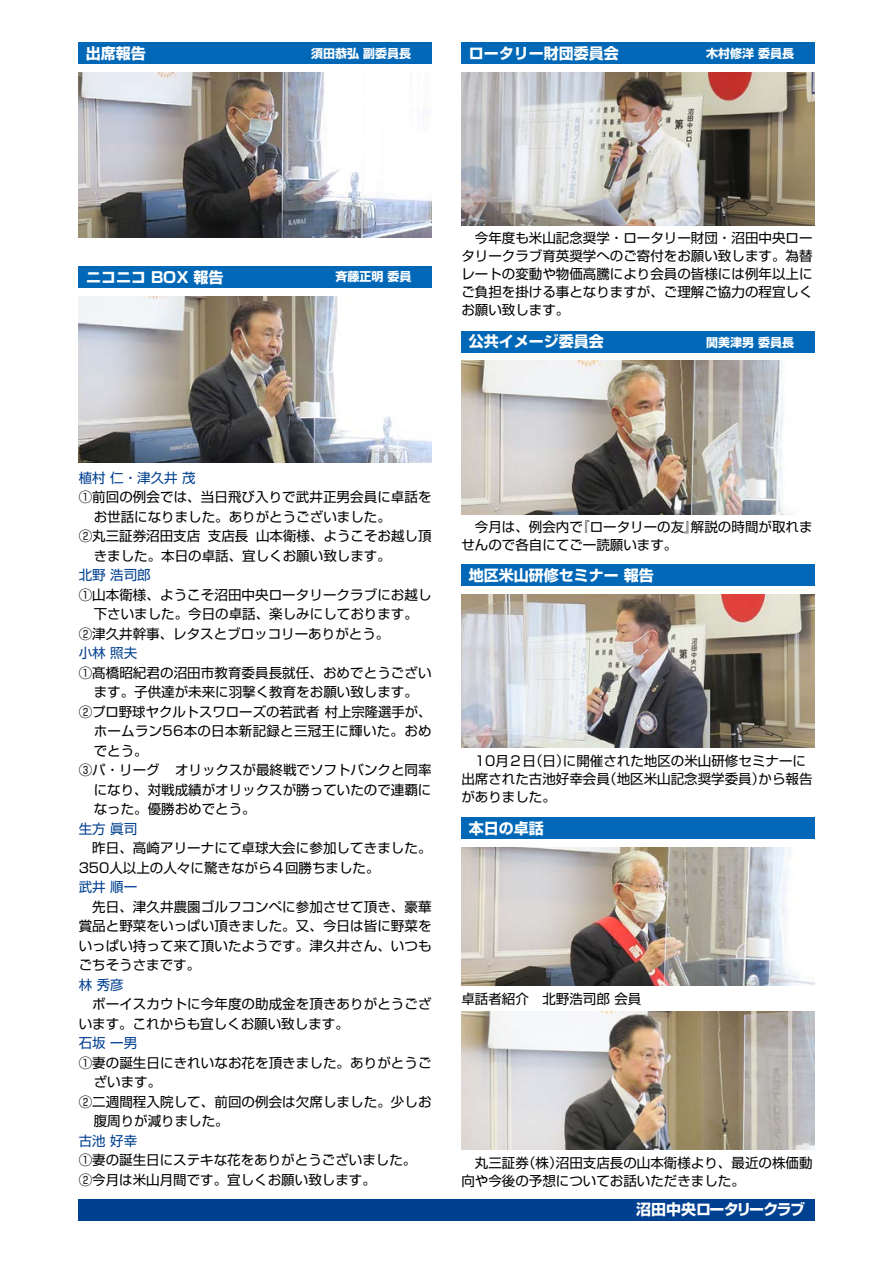
<style>
.page{position:relative;width:893px;height:1263px;background:#fff}
.page>*{position:absolute;margin:0;border:0;box-sizing:border-box;transform-origin:0 0}
.t1{font:700 15px "Shin Go Pro";color:#fff}
.t2{font:700 15px "Shin Go Pro";letter-spacing:-.06em;color:#fff}
.t3{font:13.5px/19.5px "Shin Go Pro";color:#000}
.t4{font:13.5px "Shin Go Pro";color:#004090}
.t5{font:13.5px "Shin Go Pro";letter-spacing:.02em;color:#000}
.t6{font:700 12px "Shin Go Pro";color:#fff}
</style>
<div class="page">
<img style="left:78px;top:72px;width:354px;height:166px">
<div style="left:78px;top:42px;width:354px;height:21px;background:#0068b7"></div>
<div style="left:78px;top:1199px;width:736px;height:21px;background:#004090"></div>
<img style="left:78px;top:297px;width:354px;height:166px">
<div style="left:79px;top:266px;width:353px;height:22px;background:#0068b7"></div>
<img style="left:461px;top:72px;width:353px;height:153px">
<div style="left:461px;top:42px;width:353px;height:21px;background:#0068b7"></div>
<img style="left:462px;top:361px;width:330px;height:153px">
<div style="left:461px;top:331px;width:353px;height:21px;background:#0068b7"></div>
<img style="left:461px;top:595px;width:353px;height:153px">
<div style="left:461px;top:565px;width:353px;height:21px;background:#0068b7"></div>
<img style="left:461px;top:1011px;width:353px;height:139px">
<img style="left:461px;top:847px;width:353px;height:138px">
<div style="left:461px;top:817px;width:353px;height:21px;background:#0068b7"></div>
<p class="t1" style="left:86px;top:41px;width:62px">出席報告</p>
<p class="t6" style="left:311px;top:44px;width:102px">須田恭弘副委員長</p>
<p class="t1" style="left:469px;top:41px;width:152px">ロータリー財団委員会</p>
<p class="t6" style="left:706px;top:44px;width:90px">木村修洋委員長</p>
<p class="t1" style="left:86px;top:265px;width:139px">ニコニコ BOX 報告</p>
<p class="t6" style="left:335px;top:267px;width:78px">斉藤正明委員</p>
<p class="t3" style="left:461px;top:227px;width:353px;line-height:18px;text-align:justify">　今年度も米山記念奨学・ロータリー財団・沼田中央ロータリークラブ育英奨学へのご寄付をお願い致します。為替レートの変動や物価高騰により会員の皆様には例年以上にご負担を掛ける事となりますが、ご理解ご協力の程宜しくお願い致します。</p>
<p class="t6" style="left:706px;top:333px;width:90px">関美津男委員長</p>
<p class="t1" style="left:469px;top:330px;width:137px">公共イメージ委員会</p>
<p class="t4" style="left:79px;top:466px;width:119px">植村仁・津久井茂</p>
<p class="t3" style="left:79px;top:486px;width:354px">①前回の例会では、当日飛び入りで武井正男会員に卓話を</p>
<p class="t3" style="left:94px;top:505px;width:299px">お世話になりました。ありがとうございました。</p>
<p class="t3" style="left:256px;top:525px;width:177px">山本衛様、ようこそお越し頂</p>
<p class="t3" style="left:94px;top:525px;width:299px;text-indent:-15px">②丸三証券沼田支店<br>きました。本日の卓話、宜しくお願い致します。</p>
<p class="t4" style="left:79px;top:564px;width:74px">北野浩司郎</p>
<p class="t3" style="left:79px;top:583px;width:354px">①山本衛様、ようこそ沼田中央ロータリークラブにお越し</p>
<p class="t3" style="left:94px;top:603px;width:326px">下さいました。今日の卓話、楽しみにしております。</p>
<p class="t3" style="left:79px;top:622px;width:312px">②津久井幹事、レタスとブロッコリーありがとう。</p>
<p class="t4" style="left:79px;top:642px;width:60px">小林照夫</p>
<p class="t3" style="left:79px;top:661px;width:354px">①髙橋昭紀君の沼田市教育委員長就任、おめでとうござい</p>
<p class="t3" style="left:94px;top:681px;width:326px">ます。子供達が未来に羽撃く教育をお願い致します。</p>
<p class="t3" style="left:79px;top:700px;width:354px">②プロ野球ヤクルトスワローズの若武者村上宗隆選手が、</p>
<p class="t5" style="left:94px;top:720px;width:339px">ホームラン56本の日本新記録と三冠王に輝いた。おめ</p>
<p class="t3" style="left:94px;top:739px;width:56px">でとう。</p>
<p class="t3" style="left:175px;top:759px;width:258px">オリックスが最終戦でソフトバンクと同率</p>
<p class="t3" style="left:208px;top:525px;width:42px">支店長</p>
<p class="t3" style="left:94px;top:759px;width:339px;text-indent:-15px">③パ・リーグ<br>になり、対戦成績がオリックスが勝っていたので連覇になった。優勝おめでとう。</p>
<p class="t4" style="left:79px;top:818px;width:60px">生方眞司</p>
<p class="t3" style="left:79px;top:837px;width:354px">　昨日、高崎アリーナにて卓球大会に参加してきました。<br>350人以上の人々に驚きながら４回勝ちました。</p>
<p class="t4" style="left:79px;top:876px;width:60px">武井順一</p>
<p class="t3" style="left:79px;top:895px;width:354px;text-align:justify">　先日、津久井農園ゴルフコンペに参加させて頂き、豪華賞品と野菜をいっぱい頂きました。又、今日は皆に野菜をいっぱい持って来て頂いたようです。津久井さん、いつもごちそうさまです。</p>
<p class="t4" style="left:79px;top:974px;width:47px">林秀彦</p>
<p class="t3" style="left:79px;top:993px;width:354px">　ボーイスカウトに今年度の助成金を頂きありがとうございます。これからも宜しくお願い致します。</p>
<p class="t4" style="left:79px;top:1032px;width:60px">石坂一男</p>
<p class="t3" style="left:79px;top:1051px;width:354px">①妻の誕生日にきれいなお花を頂きました。ありがとうご</p>
<p class="t3" style="left:94px;top:1071px;width:69px">ざいます。</p>
<p class="t3" style="left:79px;top:1090px;width:354px">②二週間程入院して、前回の例会は欠席しました。少しお</p>
<p class="t3" style="left:94px;top:1110px;width:137px">腹周りが減りました。</p>
<p class="t4" style="left:79px;top:1130px;width:60px">古池好幸</p>
<p class="t3" style="left:79px;top:1149px;width:339px">①妻の誕生日にステキな花をありがとうございました。<br>②今月は米山月間です。宜しくお願い致します。</p>
<p class="t3" style="left:461px;top:516px;width:218px;line-height:18px">　今月は、例会内で<br>せんので各自にてご一読願います。</p>
<p class="t1" style="left:469px;top:563px;width:187px">地区米山研修セミナー報告</p>
<p class="t3" style="left:576px;top:516px;width:123px">『ロータリーの友』</p>
<p class="t3" style="left:691px;top:516px;width:123px">解説の時間が取れま</p>
<p class="t3" style="left:475px;top:749px;width:96px">10月２（日日）</p>
<p class="t3" style="left:563px;top:749px;width:245px">に開催された地区の米山研修セミナーに</p>
<p class="t3" style="left:603px;top:767px;width:164px">（地区米山記念奨学委員）</p>
<p class="t3" style="left:461px;top:768px;width:150px;line-height:18px">出席された古池好幸会員がありました。</p>
<p class="t3" style="left:758px;top:767px;width:56px">から報告</p>
<p class="t1" style="left:469px;top:816px;width:77px">本日の卓話</p>
<p class="t3" style="left:461px;top:987px;width:182px">卓話者紹介　北野浩司郎会員</p>
<p class="t3" style="left:522px;top:1151px;width:42px">（株）</p>
<p class="t3" style="left:556px;top:1151px;width:258px">沼田支店長の山本衛様より、最近の株価動</p>
<p class="t3" style="left:461px;top:1152px;width:285px;line-height:18px">　丸三証券<br>向や今後の予想についてお話いただきました。</p>
<p class="t2" style="left:636px;top:1198px;width:171px">沼田中央ロータリークラブ</p>
</div>
